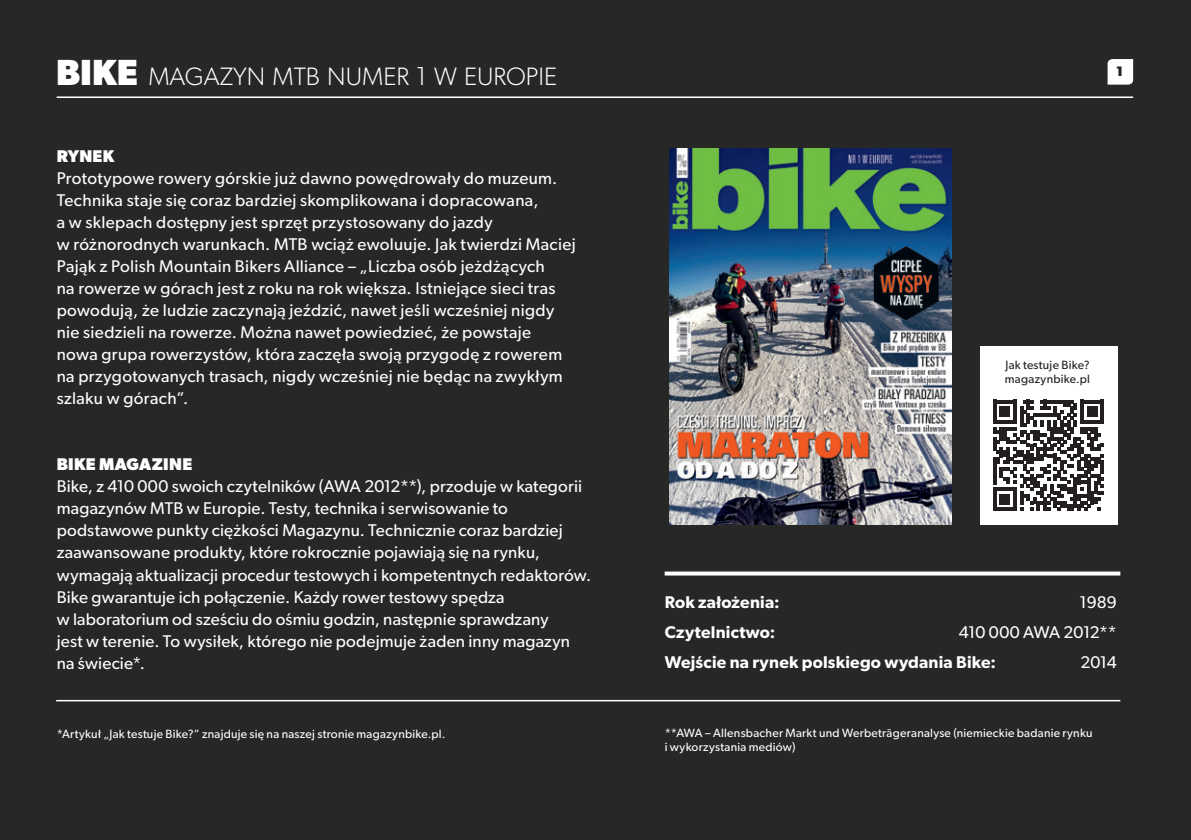
<style>
.page{position:relative;width:1191px;height:840px;background:#fff}
.page>*{position:absolute;margin:0;border:0;box-sizing:border-box;transform-origin:0 0}
.t1{font:300 25.2px "Gibson";color:#fff}
.t2{font:17px/22px "Gibson";letter-spacing:.015em;color:#fff}
.t3{font:600 17px "Gibson";letter-spacing:.015em;color:#fff}
.t4{font:700 17px "Gibson";letter-spacing:.02em;color:#fff}
.t5{font:17px "Gibson";letter-spacing:-.025em;color:#fff}
.t6{font:700 13.8px "Gibson";color:#231f20}
.t7{font:12px/14.4px "Gibson";letter-spacing:.02em;color:#fff}
.t8{font:12px "Gibson";letter-spacing:.02em;color:#231f20}
.s1{font-weight:700;font-size:36.4px}
.s2{font-size:26px}
</style>
<div class="page">
<div style="left:0;top:0;width:1191px;height:839px;background:#272725"></div>
<hr style="left:57px;top:96px;width:1076px;height:2px;background:#fff">
<svg style="left:664px;top:571px;width:456px;height:4px;background:#e1e1e1"></svg>
<hr style="left:56px;top:699px;width:1064px;height:2px;background:#fff">
<svg style="left:1107px;top:59px;width:26px;height:26px"></svg>
<img style="left:669px;top:148px;width:282px;height:376px">
<div style="left:979px;top:346px;width:138px;height:178px;background:#fff"></div>
<svg style="left:993px;top:399px;width:111px;height:112px"></svg>
<p class="t1" style="left:56px;top:61px;width:502px"><span class="s1">bike</span> MAGAZYN MTB NUMER <span class="s2">1</span> W EUROPIE</p>
<p class="t4" style="left:57px;top:146px;width:59px">RYNEK</p>
<p class="t2" style="left:57px;top:167px;width:520px">Prototypowe rowery górskie już dawno powędrowały do muzeum.<br>Technika staje się coraz bardziej skomplikowana i dopracowana,<br>a w sklepach dostępny jest sprzęt przystosowany do jazdy<br>w różnorodnych warunkach. MTB wciąż ewoluuje. Jak twierdzi Maciej Pająk z Polish Mountain Bikers Alliance – „Liczba osób jeżdżących<br>na rowerze w górach jest z roku na rok większa. Istniejące sieci tras powodują, że ludzie zaczynają jeździć, nawet jeśli wcześniej nigdy nie siedzieli na rowerze. Można nawet powiedzieć, że powstaje nowa grupa rowerzystów, która zaczęła swoją przygodę z rowerem na przygotowanych trasach, nigdy wcześniej nie będąc na zwykłym szlaku w górach”.</p>
<p class="t4" style="left:57px;top:454px;width:137px">BIKE MAGAZINE</p>
<p class="t2" style="left:57px;top:475px;width:536px">Bike, z 410 000 swoich czytelników (AWA 2012**), przoduje w kategorii magazynów MTB w Europie. Testy, technika i serwisowanie to podstawowe punkty ciężkości Magazynu. Technicznie coraz bardziej zaawansowane produkty, które rokrocznie pojawiają się na rynku, wymagają aktualizacji procedur testowych i kompetentnych redaktorów.<br>Bike gwarantuje ich połączenie. Każdy rower testowy spędza<br>w laboratorium od sześciu do ośmiu godzin, następnie sprawdzany<br>jest w terenie. To wysiłek, którego nie podejmuje żaden inny magazyn na świecie*.</p>
<p class="t7" style="left:57px;top:725px;width:390px">*Artykuł „Jak testuje Bike?” znajduje się na naszej stronie magazynbike.pl.</p>
<p class="t6" style="left:1116px;top:63px;width:8px">1</p>
<p class="t8" style="left:1005px;top:357px;width:86px">Jak testuje Bike?</p>
<p class="t8" style="left:1004px;top:372px;width:87px">magazynbike.pl</p>
<p class="t3" style="left:664px;top:591px;width:116px">Rok założenia:</p>
<p class="t2" style="left:1079px;top:590px;width:39px">1989</p>
<p class="t3" style="left:664px;top:621px;width:112px">Czytelnictwo:</p>
<p class="t5" style="left:959px;top:621px;width:159px">410 000 AWA 2012**</p>
<p class="t3" style="left:664px;top:651px;width:333px">Wejście na rynek polskiego wydania Bike:</p>
<p class="t2" style="left:1080px;top:650px;width:38px">2014</p>
<p class="t7" style="left:664px;top:725px;width:429px">**AWA – Allensbacher Markt und Werbeträgeranalyse (niemieckie badanie rynku i wykorzystania mediów)</p>
</div>
